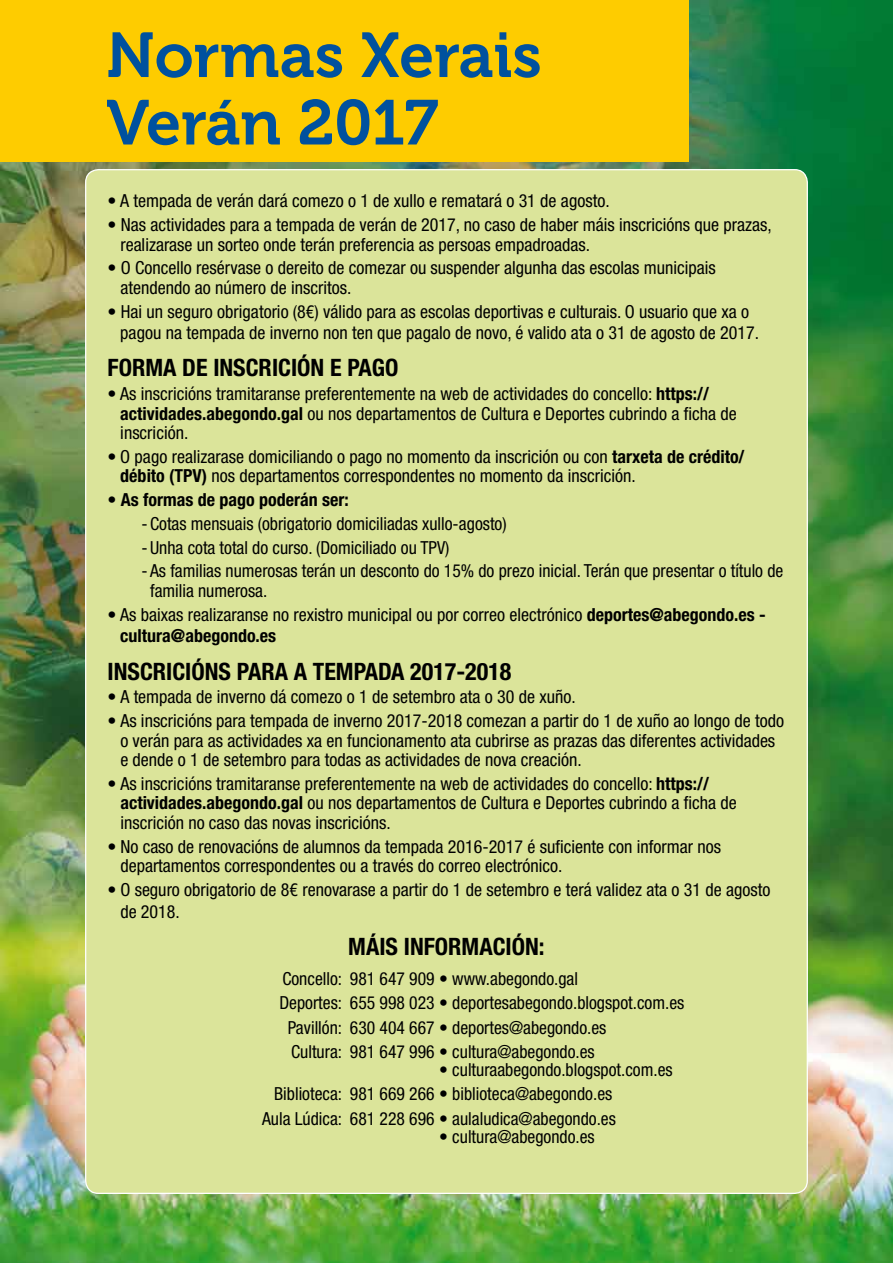
<style>
.page{position:relative;width:893px;height:1263px;background:#fff}
.page>*{position:absolute;margin:0;border:0;box-sizing:border-box;transform-origin:0 0}
.t1{font:63px/67.5px "Museo 700";color:#00519e}
.t2{font:700 condensed 24px "Helvetica Neue";color:#000}
.t3{font:condensed 18px/19.5px "Helvetica Neue";color:#000}
.t4{font:700 condensed 18px "Helvetica Neue";color:#000}
.s1{font-weight:700}
</style>
<div class="page">
<img style="left:0;top:0;width:893px;height:1263px">
<div style="left:86px;top:170px;width:721px;height:1023px;background:#dbe49a;border-radius:13px"></div>
<div style="left:0;top:0;width:689px;height:162px;background:#fecc00"></div>
<h1 class="t1" style="left:106px;top:22px;width:437px">Normas Xerais<br>Verán 2017</h1>
<p class="t3" style="left:108px;top:191px;width:504px">• A tempada de verán dará comezo o 1 de xullo e rematará o 31 de agosto.</p>
<p class="t3" style="left:120px;top:215px;width:653px;text-indent:-13px">• Nas actividades para a tempada de verán de 2017, no caso de haber máis inscricións que prazas, realizarase un sorteo onde terán preferencia as persoas empadroadas.</p>
<p class="t3" style="left:120px;top:258px;width:597px;text-indent:-13px">• O Concello resérvase o dereito de comezar ou suspender algunha das escolas municipais atendendo ao número de inscritos.</p>
<p class="t3" style="left:120px;top:300px;width:640px;line-height:21.6px;text-indent:-13px">• Hai un seguro obrigatorio (8€) válido para as escolas deportivas e culturais. O usuario que xa o pagou na tempada de inverno non ten que pagalo de novo, é valido ata o 31 de agosto de 2017.</p>
<h2 class="t2" style="left:108px;top:353px;width:293px">FORMA DE INSCRICIÓN E PAGO</h2>
<p class="t3" style="left:120px;top:384px;width:618px;text-indent:-13px">• As inscricións tramitaranse preferentemente na web de actividades do concello: <span class="s1">https:// actividades.abegondo.gal</span> ou nos departamentos de Cultura e Deportes cubrindo a ficha de inscrición.</p>
<p class="t3" style="left:120px;top:447px;width:626px;text-indent:-13px">• O pago realizarase domiciliando o pago no momento da inscrición ou con <span class="s1">tarxeta de crédito/ débito (TPV)</span> nos departamentos correspondentes no momento da inscrición.</p>
<p class="t4" style="left:108px;top:489px;width:243px">• As formas de pago poderán ser:</p>
<p class="t3" style="left:142px;top:514px;width:367px">- Cotas mensuais (obrigatorio domiciliadas xullo-agosto)</p>
<p class="t3" style="left:142px;top:537px;width:309px">- Unha cota total do curso. (Domiciliado ou TPV)</p>
<p class="t3" style="left:150px;top:561px;width:635px;text-indent:-9px">- As familias numerosas terán un desconto do 15% do prezo inicial. Terán que presentar o título de familia numerosa.</p>
<p class="t3" style="left:120px;top:603px;width:647px;line-height:21.6px;text-indent:-13px">• As baixas realizaranse no rexistro municipal ou por correo electrónico <span class="s1">deportes@abegondo.es - cultura@abegondo.es</span></p>
<h2 class="t2" style="left:108px;top:656px;width:405px">INSCRICIÓNS PARA A TEMPADA 2017-2018</h2>
<p class="t3" style="left:108px;top:687px;width:470px">• A tempada de inverno dá comezo o 1 de setembro ata o 30 de xuño.</p>
<p class="t3" style="left:120px;top:711px;width:665px;text-indent:-13px">• As inscricións para tempada de inverno 2017-2018 comezan a partir do 1 de xuño ao longo de todo o verán para as actividades xa en funcionamento ata cubrirse as prazas das diferentes actividades e dende o 1 de setembro para todas as actividades de nova creación.</p>
<p class="t3" style="left:120px;top:774px;width:618px;text-indent:-13px">• As inscricións tramitaranse preferentemente na web de actividades do concello: <span class="s1">https:// actividades.abegondo.gal</span> ou nos departamentos de Cultura e Deportes cubrindo a ficha de inscrición no caso das novas inscricións.</p>
<p class="t3" style="left:120px;top:836px;width:602px;text-indent:-13px">• No caso de renovacións de alumnos da tempada 2016-2017 é suficiente con informar nos departamentos correspondentes ou a través do correo electrónico.</p>
<p class="t3" style="left:120px;top:879px;width:652px;line-height:21.6px;text-indent:-13px">• O seguro obrigatorio de 8€ renovarase a partir do 1 de setembro e terá validez ata o 31 de agosto de 2018.</p>
<h2 class="t2" style="left:348px;top:932px;width:198px">MÁIS INFORMACIÓN:</h2>
<p class="t3" style="left:282px;top:969px;width:297px">Concello: 981 647 909 • www.abegondo.gal</p>
<p class="t3" style="left:279px;top:993px;width:406px">Deportes: 655 998 023 • deportesabegondo.blogspot.com.es</p>
<p class="t3" style="left:288px;top:1017px;width:320px">Pavillón: 630 404 667 • deportes@abegondo.es</p>
<p class="t3" style="left:291px;top:1042px;width:305px">Cultura: 981 647 996 • cultura@abegondo.es</p>
<p class="t3" style="left:439px;top:1060px;width:235px">• culturaabegondo.blogspot.com.es</p>
<p class="t3" style="left:274px;top:1084px;width:340px">Biblioteca: 981 669 266 • biblioteca@abegondo.es</p>
<p class="t3" style="left:262px;top:1108px;width:355px">Aula Lúdica: 681 228 696 • aulaludica@abegondo.es</p>
<p class="t3" style="left:439px;top:1126px;width:157px">• cultura@abegondo.es</p>
</div>
